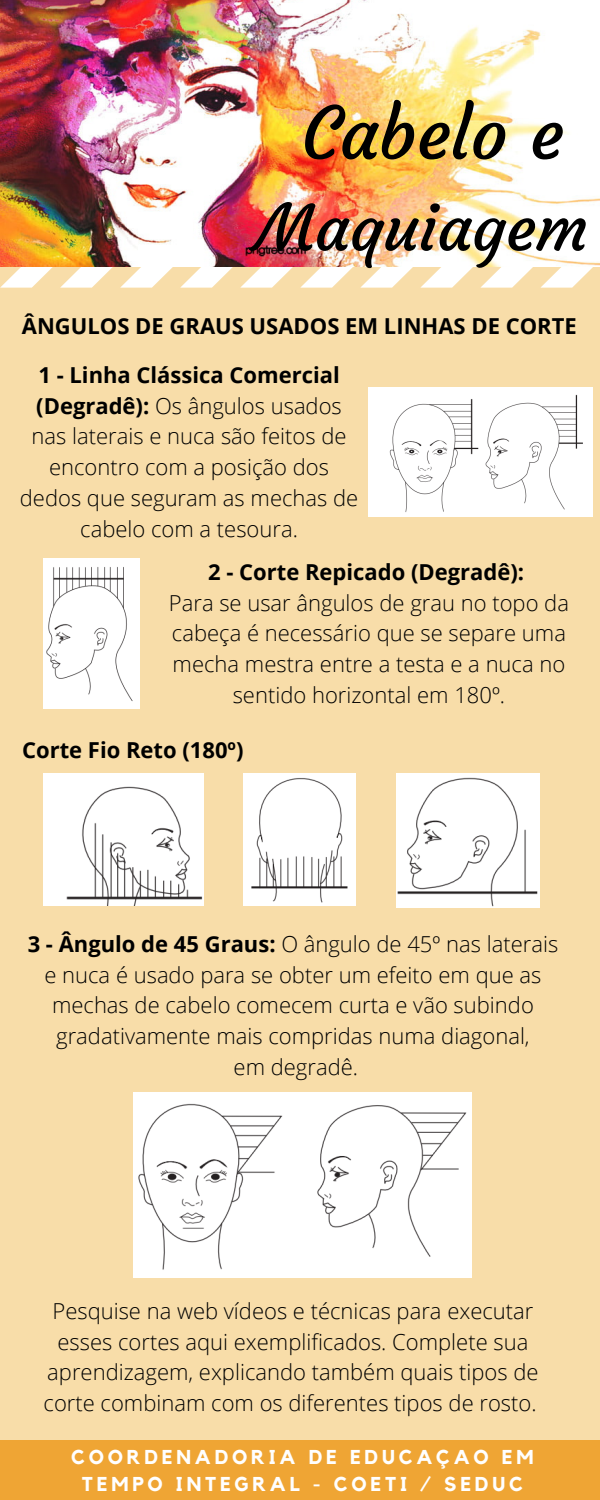
<style>
.page{position:relative;width:600px;height:1500px;background:#f8dda9}
.page>*{position:absolute;margin:0;border:0;box-sizing:border-box;transform-origin:0 0}
.t1{font:72px "Courgette";color:#000}
.t2{font:64px "Courgette";color:#000}
.t3{font:300 22px/30.8px "Open Sans";color:#000;text-align:center}
.t4{font:700 22px "Open Sans";color:#000}
.t5{font:700 20px/27.8px "Kollektif";letter-spacing:.19em;color:#fff;text-align:center}
.s1{font-weight:700}
</style>
<div class="page">
<svg style="left:0;top:267px;width:593px;height:21px"></svg>
<img style="left:0;top:0;width:600px;height:267px">
<div style="left:0;top:1440px;width:600px;height:60px;background:#efa534"></div>
<img style="left:369px;top:387px;width:223px;height:129px">
<img style="left:44px;top:559px;width:96px;height:149px">
<img style="left:243px;top:773px;width:112px;height:132px">
<img style="left:44px;top:773px;width:159px;height:132px">
<img style="left:397px;top:773px;width:143px;height:135px">
<img style="left:134px;top:1092px;width:337px;height:186px">
<h1 class="t1" style="left:302px;top:89px;width:264px">Cabelo e</h1>
<h2 class="t2" style="left:255px;top:188px;width:334px">Maquiagem</h2>
<p class="t4" style="left:22px;top:310px;width:556px">ÂNGULOS DE GRAUS USADOS EM LINHAS DE CORTE</p>
<p class="t3" style="left:20px;top:359px;width:340px"><span class="s1">1 - Linha Clássica Comercial (Degradê):</span> Os ângulos usados nas laterais e nuca são feitos de encontro com a posição dos dedos que seguram as mechas de cabelo com a tesoura.</p>
<p class="t4" style="left:208px;top:556px;width:318px">2 - Corte Repicado (Degradê):</p>
<p class="t3" style="left:169px;top:587px;width:402px">Para se usar ângulos de grau no topo da cabeça é necessário que se separe uma mecha mestra entre a testa e a nuca no sentido horizontal em 180º.</p>
<p class="t4" style="left:22px;top:734px;width:223px">Corte Fio Reto (180º)</p>
<p class="t3" style="left:28px;top:928px;width:532px"><span class="s1">3 - Ângulo de 45 Graus:</span> O ângulo de 45º nas laterais e nuca é usado para se obter um efeito em que as mechas de cabelo comecem curta e vão subindo gradativamente mais compridas numa diagonal,<br>em degradê.</p>
<p class="t3" style="left:44px;top:1295px;width:497px">Pesquise na web vídeos e técnicas para executar esses cortes aqui exemplificados. Complete sua aprendizagem, explicando também quais tipos de corte combinam com os diferentes tipos de rosto.</p>
<p class="t5" style="left:71px;top:1443px;width:464px">COORDENADORIA DE EDUCAÇAO EM<br>TEMPO INTEGRAL - COETI / SEDUC</p>
</div>
